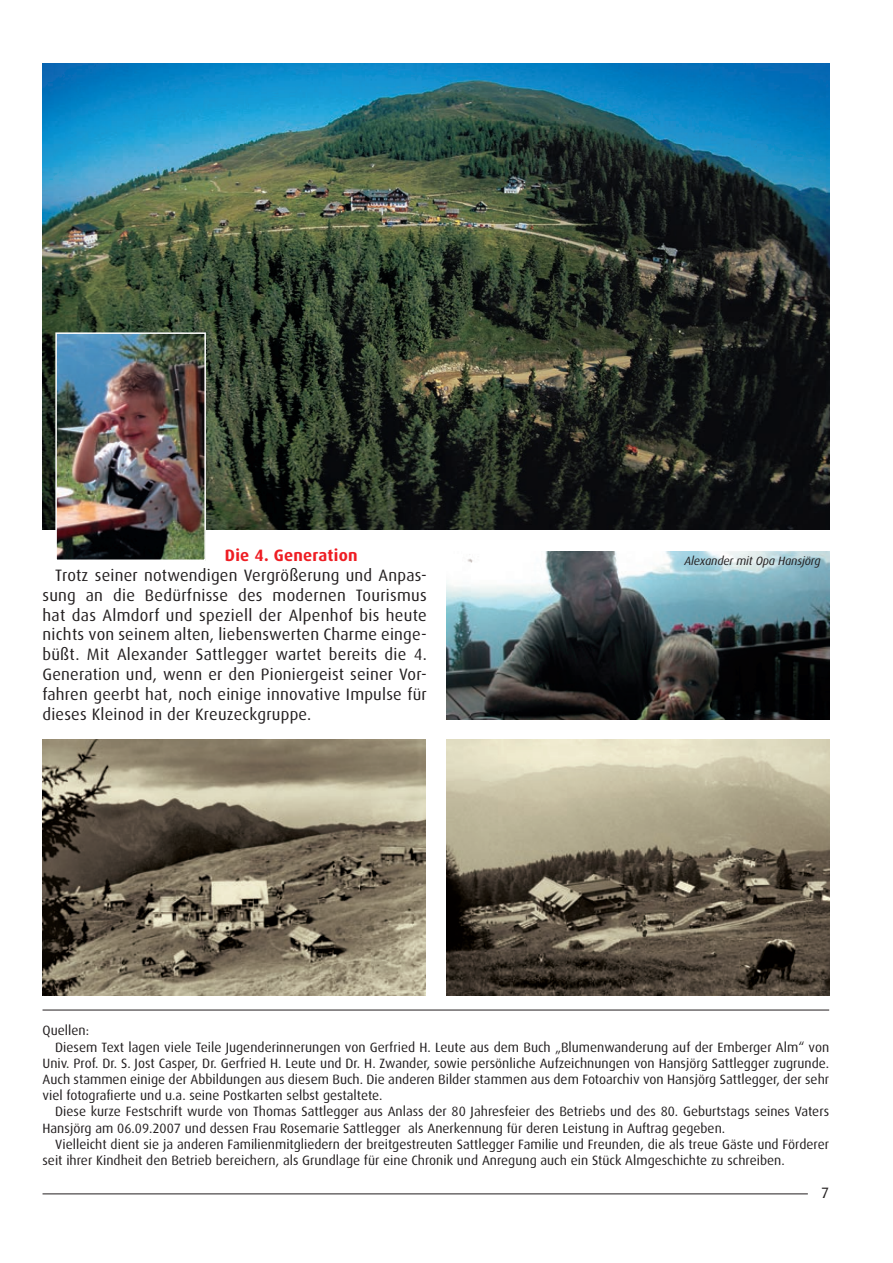
<style>
.page{position:relative;width:893px;height:1263px;background:#fff}
.page>*{position:absolute;margin:0;border:0;box-sizing:border-box;transform-origin:0 0}
.t1{font:16.5px/19.8px "Dax";letter-spacing:.015em;color:#231f20;text-align:justify}
.t2{font:700 16.5px "Dax";letter-spacing:.02em;color:#ee1d23}
.t3{font:15px "Dax";color:#231f20}
.t4{font:13.5px "Dax";color:#231f20}
.t5{font:italic 12px "Dax";letter-spacing:-.01em;color:#231f20}
</style>
<div class="page">
<hr style="left:43px;top:1193px;width:765px;height:1px;background:#231f20">
<hr style="left:43px;top:1010px;width:786px;height:1px;background:#231f20">
<img style="left:43px;top:64px;width:786px;height:466px">
<img style="left:43px;top:740px;width:382px;height:255px">
<img style="left:446px;top:740px;width:383px;height:255px">
<img style="left:58px;top:335px;width:145px;height:223px">
<div style="left:55px;top:332px;width:151px;height:229px;border:2px solid #fff"></div>
<img style="left:446px;top:551px;width:383px;height:168px">
<p class="t2" style="left:225px;top:546px;width:134px">Die 4. Generation</p>
<p class="t1" style="left:43px;top:566px;width:386px;text-indent:13px">Trotz seiner notwendigen Vergrößerung und Anpas&shy;sung an die Bedürfnisse des modernen Tourismus hat das Almdorf und speziell der Alpenhof bis heute nichts von seinem alten, liebenswerten Charme einge&shy;büßt. Mit Alexander Sattlegger wartet bereits die 4.<br>Generation und, wenn er den Pioniergeist seiner Vor&shy;fahren geerbt hat, noch einige innovative Impulse für dieses Kleinod in der Kreuzeckgruppe.</p>
<p class="t5" style="left:684px;top:554px;width:138px">Alexander mit Opa Hansjörg</p>
<p class="t4" style="left:43px;top:1023px;width:48px">Quellen:</p>
<p class="t4" style="left:55px;top:1039px;width:775px">Diesem Text lagen viele Teile Jugenderinnerungen von Gerfried H. Leute aus dem Buch „Blumenwanderung auf der Emberger Alm“ von</p>
<p class="t4" style="left:43px;top:1056px;width:788px">Univ. Prof. Dr. S. Jost Casper, Dr. Gerfried H. Leute und Dr. H. Zwander, sowie persönliche Aufzeichnungen von Hansjörg Sattlegger zugrunde.</p>
<p class="t4" style="left:43px;top:1072px;width:788px">Auch stammen einige der Abbildungen aus diesem Buch. Die anderen Bilder stammen aus dem Fotoarchiv von Hansjörg Sattlegger, der sehr</p>
<p class="t4" style="left:43px;top:1088px;width:341px">viel fotografierte und u.a. seine Postkarten selbst gestaltete.</p>
<p class="t4" style="left:55px;top:1104px;width:775px">Diese kurze Festschrift wurde von Thomas Sattlegger aus Anlass der 80 Jahresfeier des Betriebs und des 80. Geburtstags seines Vaters</p>
<p class="t4" style="left:43px;top:1120px;width:684px">Hansjörg am 06.09.2007 und dessen Frau Rosemarie Sattlegger als Anerkennung für deren Leistung in Auftrag gegeben.</p>
<p class="t4" style="left:55px;top:1137px;width:775px">Vielleicht dient sie ja anderen Familienmitgliedern der breitgestreuten Sattlegger Familie und Freunden, die als treue Gäste und Förderer</p>
<p class="t4" style="left:43px;top:1153px;width:744px">seit ihrer Kindheit den Betrieb bereichern, als Grundlage für eine Chronik und Anregung auch ein Stück Almgeschichte zu schreiben.</p>
<p class="t3" style="left:821px;top:1184px;width:9px">7</p>
</div>
